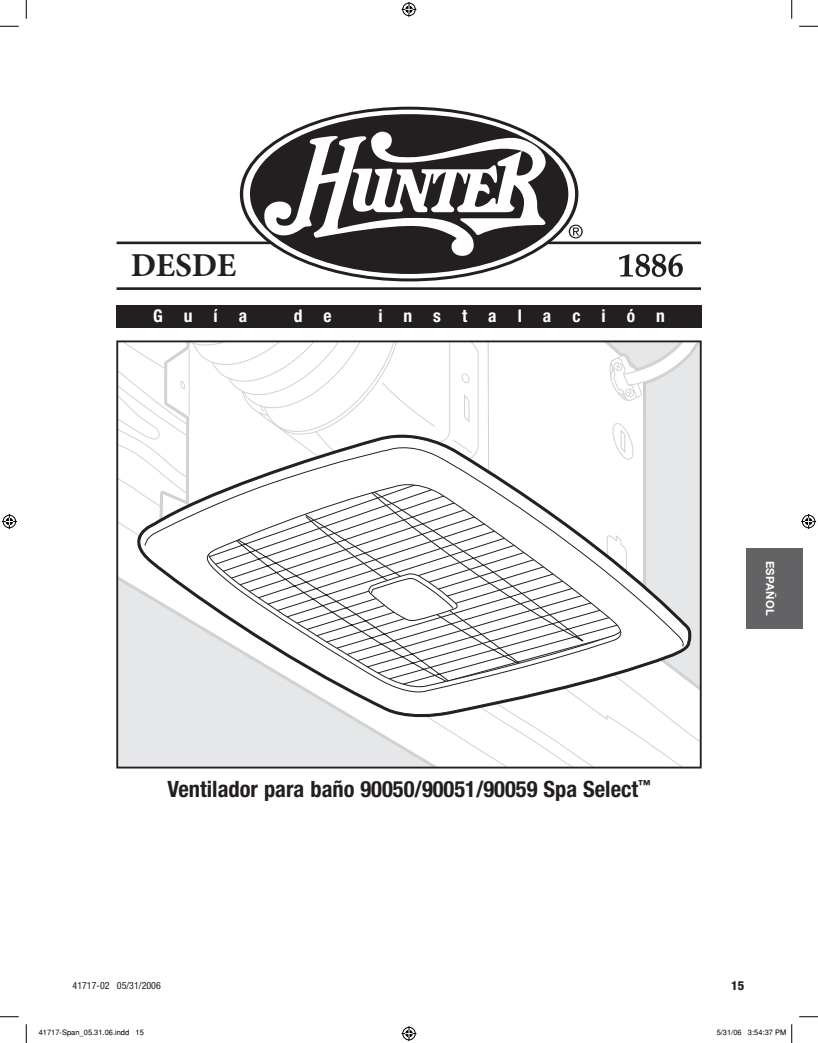
<style>
.page{position:relative;width:818px;height:1043px;background:#fff}
.page>*{position:absolute;margin:0;border:0;box-sizing:border-box;transform-origin:0 0}
.t1{font:700 33.5px "Minion Pro";letter-spacing:-.015em;color:#231f20}
.t2{font:700 condensed 22.5px "Helvetica Neue";color:#231f20}
.t3{font:700 condensed 17.5px "Helvetica Neue";letter-spacing:1.2em;color:#fff}
.t4{font:800 condensed 12.5px "Helvetica Neue";color:#231f20}
.t5{font:700 11.25px "Helvetica Neue";letter-spacing:.025em;color:#fff}
.t6{font:condensed 10px "Helvetica Neue";color:#231f20}
.t7{font:7.5px "Helvetica";color:#000}
</style>
<div class="page">
<svg style="left:240px;top:107px;width:338px;height:174px;background:#383535"></svg>
<div style="left:243px;top:110px;width:332px;height:168px;background:#fff;border-radius:50%"></div>
<div style="left:250px;top:114px;width:318px;height:160px;background:#231f20;border-radius:50%"></div>
<svg style="left:263px;top:132px;width:287px;height:124px"></svg>
<svg style="left:568px;top:225px;width:14px;height:13px"></svg>
<hr style="left:547px;top:241px;width:153px;height:3px;background:#231f20">
<hr style="left:116px;top:287px;width:584px;height:3px;background:#231f20">
<hr style="left:116px;top:241px;width:155px;height:3px;background:#231f20">
<svg style="left:619px;top:254px;width:63px;height:23px"></svg>
<svg style="left:119px;top:343px;width:579px;height:422px"></svg>
<div style="left:116px;top:340px;width:585px;height:428px;border:2px solid #231f20"></div>
<div style="left:116px;top:305px;width:585px;height:22px;background:#231f20"></div>
<div style="left:746px;top:547px;width:56px;height:81px;background:#636366"></div>
<svg style="left:0;top:25px;width:19px;height:2px"></svg>
<svg style="left:799px;top:25px;width:19px;height:2px"></svg>
<svg style="left:0;top:1016px;width:19px;height:1px"></svg>
<svg style="left:799px;top:1016px;width:19px;height:1px"></svg>
<svg style="left:25px;top:0;width:2px;height:19px"></svg>
<svg style="left:25px;top:1024px;width:2px;height:18px"></svg>
<svg style="left:791px;top:0;width:1px;height:19px"></svg>
<svg style="left:401px;top:2px;width:15px;height:15px"></svg>
<svg style="left:401px;top:1026px;width:15px;height:15px"></svg>
<svg style="left:2px;top:514px;width:15px;height:15px"></svg>
<svg style="left:801px;top:514px;width:15px;height:15px"></svg>
<svg style="left:791px;top:1024px;width:1px;height:18px"></svg>
<h1 class="t1" style="left:131px;top:245px;width:107px">DESDE</h1>
<p class="t3" style="left:153px;top:305px;width:96px">Guía</p>
<p class="t3" style="left:294px;top:305px;width:39px">d e</p>
<p class="t3" style="left:378px;top:305px;width:288px">instalación</p>
<p class="t2" style="left:167px;top:775px;width:484px">Ventilador para baño 90050/90051/90059 Spa Select<sup>™</sup></p>
<p class="t6" style="left:73px;top:979px;width:90px">41717-02 05/31/2006</p>
<p class="t5" style="left:777px;top:561px;width:56px;rotate:90deg">Español</p>
<p class="t4" style="left:731px;top:977px;width:15px">15</p>
<p class="t7" style="left:39px;top:1028px;width:107px">41717-Span_05.31.06.indd 15</p>
<p class="t7" style="left:716px;top:1028px;width:71px">5/31/06 3:54:37 PM</p>
</div>
